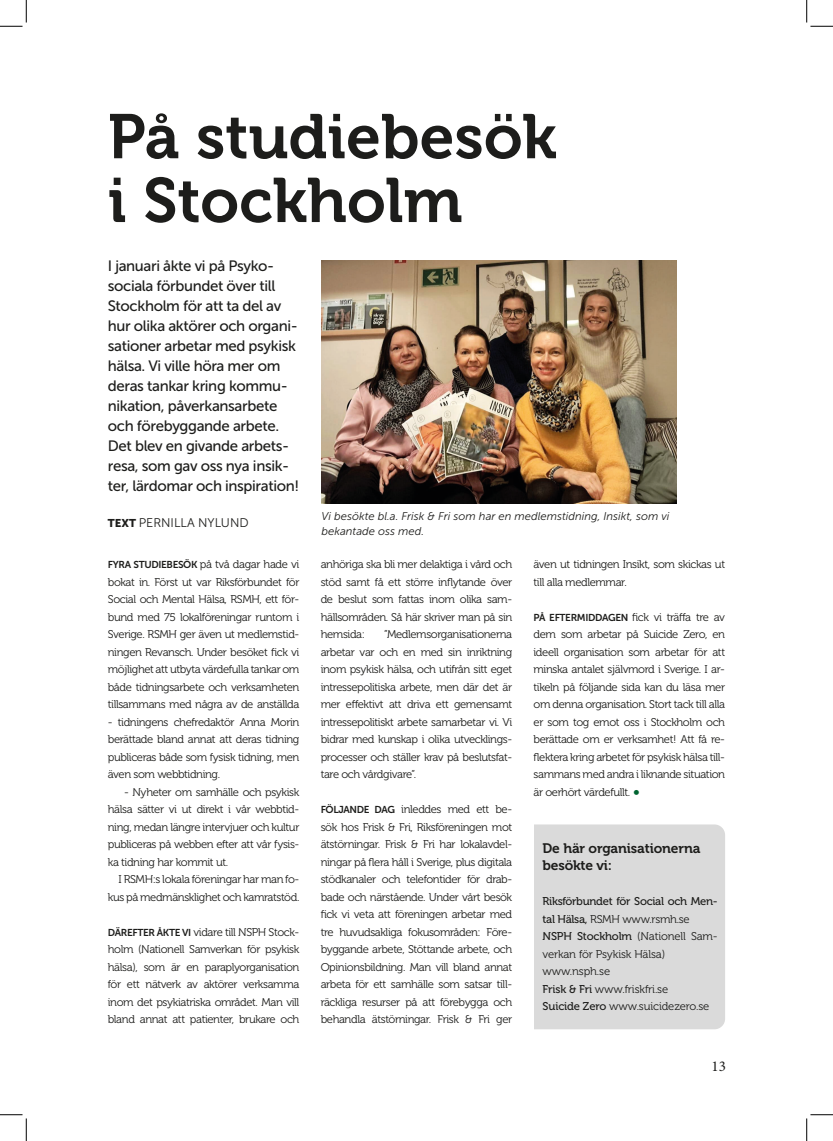
<style>
.page{position:relative;width:833px;height:1141px;background:#fff}
.page>*{position:absolute;margin:0;border:0;box-sizing:border-box;transform-origin:0 0}
.t1{font:62.5px "Museo 700";color:#1d1d1b}
.t2{font:15px/20px "Museo Sans 500";letter-spacing:-.025em;color:#1d1d1b}
.t3{font:15px "Minion Pro";color:#1d1d1b}
.t4{font:13.75px "Museo 700";letter-spacing:-.01em;color:#1d1d1b}
.t5{font:12.5px "Museo Sans 300";color:#1d1d1b}
.t6{font:11.25px/17.5px "Museo 300";letter-spacing:-.035em;color:#1d1d1b;text-align:justify}
.t7{font:11.25px/17.5px "Museo 300";letter-spacing:-.01em;color:#1d1d1b}
.t8{font:italic 11.25px "Museo Sans 300";color:#1d1d1b}
.t9{font:11.25px/17.5px "Museo 500";letter-spacing:-.025em;color:#1d1d1b}
.s1{font-family:"Museo Sans 900";font-size:11.25px}
.s2{font-family:"Museo Sans 700";font-size:10px}
.s3{font-family:"Museo Sans 100";font-size:18.75px;color:#006431}
.s4{font-family:"Museo 300"}
.s5{font-family:"Museo 500"}
</style>
<div class="page">
<img style="left:321px;top:260px;width:355px;height:243px">
<div style="left:522px;top:824px;width:202px;height:205px;background:#dadada;border-radius:11px"></div>
<div style="left:519px;top:818px;width:14px;height:222px;background:#fff"></div>
<svg style="left:0;top:0;width:27px;height:27px"></svg>
<svg style="left:0;top:1114px;width:27px;height:26px"></svg>
<svg style="left:806px;top:0;width:26px;height:27px"></svg>
<svg style="left:806px;top:1114px;width:26px;height:26px"></svg>
<p class="t1" style="left:108px;top:102px;width:450px">På studiebesök</p>
<p class="t1" style="left:108px;top:166px;width:356px">i Stockholm</p>
<p class="t2" style="left:108px;top:256px;width:193px">I januari åkte vi på Psyko&shy;sociala förbundet över till<br>Stockholm för att ta del av hur olika aktörer och organi&shy;sationer arbetar med psykisk hälsa. Vi ville höra mer om deras tankar kring kommu&shy;nikation, påverkansarbete och förebyggande arbete.<br>Det blev en givande arbets&shy;resa, som gav oss nya insik&shy;ter, lärdomar och inspiration!</p>
<p class="t5" style="left:108px;top:515px;width:142px"><span class="s1">TEXT</span> PERNILLA NYLUND</p>
<p class="t6" style="left:108px;top:555px;width:193px"><span class="s2">FYRA STUDIEBESÖK</span> på två dagar hade vi bokat in. Först ut var Riksförbundet för Social och Mental Hälsa, RSMH, ett för&shy;bund med 75 lokalföreningar runtom i Sverige. RSMH ger även ut medlemstid&shy;ningen Revansch. Under besöket fick vi möjlighet att utbyta värdefulla tankar om både tidningsarbete och verksamheten tillsammans med några av de anställda</p>
<p class="t6" style="left:108px;top:713px;width:193px">- tidningens chefredaktör Anna Morin berättade bland annat att deras tidning publiceras både som fysisk tidning, men även som webbtidning.</p>
<p class="t6" style="left:108px;top:783px;width:193px;text-indent:16px">- Nyheter om samhälle och psykisk hälsa sätter vi ut direkt i vår webbtid&shy;ning, medan längre intervjuer och kultur publiceras på webben efter att vår fysis&shy;ka tidning har kommit ut.</p>
<p class="t6" style="left:108px;top:870px;width:193px;text-align:right">I RSMH:s lokala föreningar har man fo&shy;kus på medmänsklighet och kamratstöd.</p>
<p class="t6" style="left:108px;top:923px;width:193px"><span class="s2">DÄREFTER ÅKTE VI</span> vidare till NSPH Stock&shy;holm (Nationell Samverkan för psykisk hälsa), som är en paraplyorganisation för ett nätverk av aktörer verksamma inom det psykiatriska området. Man vill bland annat att patienter, brukare och</p>
<p class="t8" style="left:321px;top:510px;width:349px">Vi besökte bl.a. Frisk &amp; Fri som har en medlemstidning, Insikt, som vi</p>
<p class="t8" style="left:321px;top:525px;width:104px">bekantade oss med.</p>
<p class="t6" style="left:320px;top:555px;width:193px">anhöriga ska bli mer delaktiga i vård och stöd samt få ett större inflytande över de beslut som fattas inom olika sam&shy;hällsområden. Så här skriver man på sin hemsida:</p>
<p class="t6" style="left:533px;top:555px;width:193px">även ut tidningen Insikt, som skickas ut till alla medlemmar.</p>
<p class="t6" style="left:533px;top:608px;width:193px"><span class="s2">PÅ EFTERMIDDAGEN</span> fick vi träffa tre av dem som arbetar på Suicide Zero, en ideell organisation som arbetar för att minska antalet självmord i Sverige. I ar&shy;tikeln på följande sida kan du läsa mer om denna organisation. Stort tack till alla er som tog emot oss i Stockholm och berättade om er verksamhet! Att få re&shy;flektera kring arbetet för psykisk hälsa till&shy;sammans med andra i liknande situation är oerhört värdefullt. <span class="s3">•</span></p>
<p class="t6" style="left:320px;top:625px;width:193px;text-indent:63px">”Medlemsorganisationerna arbetar var och en med sin inriktning inom psykisk hälsa, och utifrån sitt eget intressepolitiska arbete, men där det är mer effektivt att driva ett gemensamt intressepolitiskt arbete samarbetar vi. Vi bidrar med kunskap i olika utvecklings&shy;processer och ställer krav på beslutsfat&shy;tare och vårdgivare”.</p>
<p class="t6" style="left:320px;top:800px;width:193px"><span class="s2">FÖLJANDE DAG</span> inleddes med ett be&shy;sök hos Frisk &amp; Fri, Riksföreningen mot ätstörningar. Frisk &amp; Fri har lokalavdel&shy;ningar på flera håll i Sverige, plus digitala stödkanaler och telefontider för drab&shy;bade och närstående. Under vårt besök fick vi veta att föreningen arbetar med tre huvudsakliga fokusområden: Före&shy;byggande arbete, Stöttande arbete, och Opinionsbildning. Man vill bland annat arbeta för ett samhälle som satsar till&shy;räckliga resurser på att förebygga och behandla ätstörningar. Frisk &amp; Fri ger</p>
<p class="t4" style="left:542px;top:840px;width:159px">De här organisationerna</p>
<p class="t4" style="left:542px;top:857px;width:71px">besökte vi:</p>
<p class="t9" style="left:542px;top:892px;width:177px">Riksförbundet för Social och Men&shy;tal Hälsa, <span class="s4">RSMH www.rsmh.se</span></p>
<p class="t7" style="left:542px;top:927px;width:177px"><span class="s5">NSPH Stockholm</span> (Nationell Sam&shy;verkan för Psykisk Hälsa)</p>
<p class="t7" style="left:542px;top:962px;width:69px">www.nsph.se</p>
<p class="t7" style="left:542px;top:980px;width:127px"><span class="s5">Frisk &amp; Fri</span> www.friskfri.se</p>
<p class="t7" style="left:542px;top:997px;width:168px"><span class="s5">Suicide Zero</span> www.suicidezero.se</p>
<h2 class="t3" style="left:711px;top:1055px;width:16px">13</h2>
</div>
